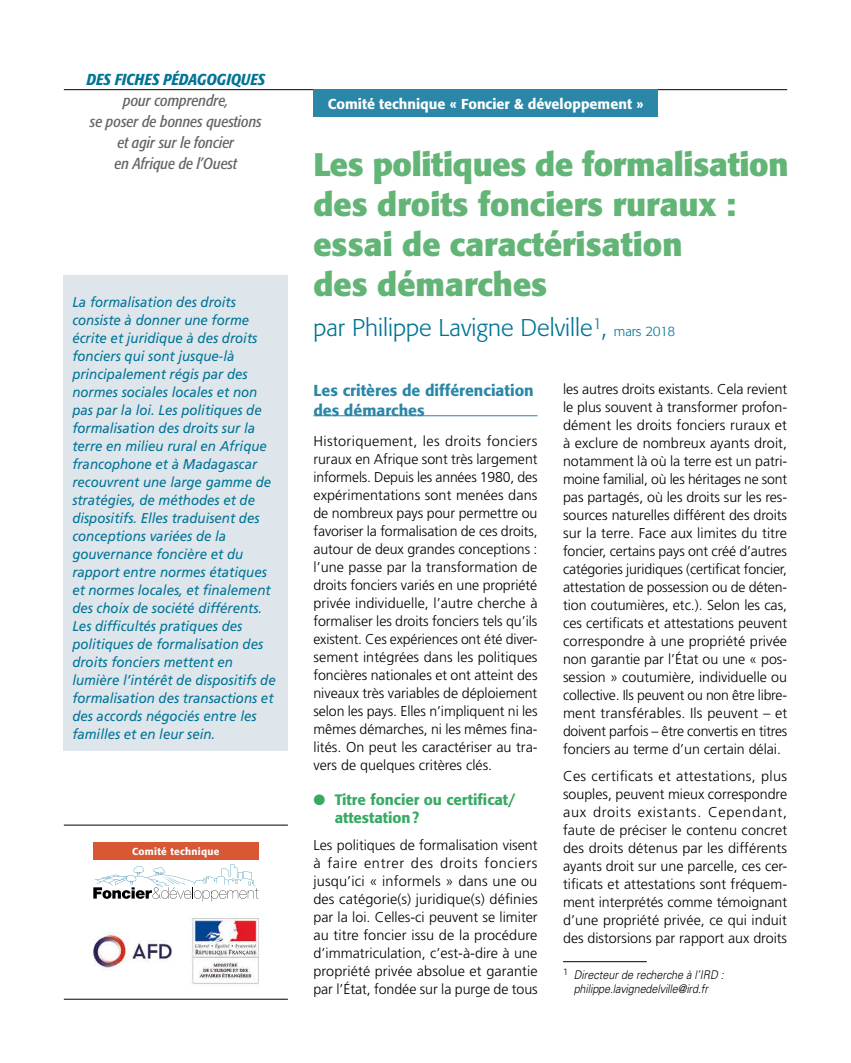
<style>
.page{position:relative;width:851px;height:1063px;background:#fff}
.page>*{position:absolute;margin:0;border:0;box-sizing:border-box;transform-origin:0 0}
.t1{font:700 32.25px/39.8px "Formata";color:#62b576}
.t2{font:300 24px "Formata";color:#007496}
.t3{font:italic condensed 15.75px/21px "Formata";color:#646567;text-align:center}
.t4{font:500 15.75px/19.5px "Formata";color:#2b87a7}
.t5{font:italic 500 condensed 15.75px "Formata";color:#007496}
.t6{font:500 15px/18px "Formata";color:#38a962}
.t7{font:300 14.25px/18px "Frutiger LT Std";color:#000;text-align:justify}
.t8{font:italic 14.25px/18px "Frutiger LT Std";color:#007496;scale:.93 1}
.t9{font:500 14.25px "Formata";color:#fff}
.t10{font:italic 300 12px/14.4px "Univers LT Std";letter-spacing:-.01em;color:#000;text-align:center;scale:.9 1}
.t11{font:500 10.05px "Formata";letter-spacing:.03em;color:#fff}
.s1{font-size:13.5px}
</style>
<div class="page">
<hr style="left:313px;top:416px;width:224px;height:1px;background:#2b87a7">
<div style="left:64px;top:275px;width:224px;height:475px;background:#dee6ec"></div>
<hr style="left:64px;top:89px;width:723px;height:1px;background:#000">
<div style="left:313px;top:90px;width:345px;height:27px;background:#2b87a7"></div>
<hr style="left:563px;top:961px;width:83px;height:1px;background:#000">
<hr style="left:64px;top:999px;width:224px;height:1px;background:#000">
<hr style="left:64px;top:825px;width:224px;height:1px;background:#000">
<svg style="left:93px;top:865px;width:165px;height:36px"></svg>
<div style="left:93px;top:843px;width:165px;height:17px;background:#d85834"></div>
<img style="left:90px;top:934px;width:83px;height:37px">
<img style="left:192px;top:914px;width:69px;height:70px">
<p class="t5" style="left:87px;top:70px;width:180px">DES FICHES PÉDAGOGIQUES</p>
<p class="t3" style="left:90px;top:90px;width:173px">pour comprendre,<br>se poser de bonnes questions et agir sur le foncier<br>en Afrique de l’Ouest</p>
<p class="t8" style="left:72px;top:293px;width:220px">La formalisation des droits consiste à donner une forme écrite et juridique à des droits fonciers qui sont jusque-là principalement régis par des normes sociales locales et non pas par la loi. Les politiques de formalisation des droits sur la terre en milieu rural en Afrique francophone et à Madagascar recouvrent une large gamme de stratégies, de méthodes et de dispositifs. Elles traduisent des conceptions variées de la gouvernance foncière et du rapport entre normes étatiques et normes locales, et finalement des choix de société différents.<br>Les difficultés pratiques des politiques de formalisation des droits fonciers mettent en lumière l’intérêt de dispositifs de formalisation des transactions et des accords négociés entre les familles et en leur sein.</p>
<p class="t11" style="left:132px;top:845px;width:89px">Comité technique</p>
<p class="t9" style="left:328px;top:95px;width:317px">Comité technique « Foncier &amp; développement »</p>
<h1 class="t1" style="left:313px;top:145px;width:476px">Les politiques de formalisation des droits fonciers ruraux : essai de caractérisation<br>des démarches</h1>
<h2 class="t2" style="left:313px;top:314px;width:363px">par Philippe Lavigne Delville<sup>1</sup>, <span class="s1">mars 2018</span></h2>
<p class="t4" style="left:313px;top:381px;width:222px">Les critères de différenciation des démarches</p>
<p class="t7" style="left:313px;top:433px;width:226px">Historiquement, les droits fonciers ruraux en Afrique sont très largement informels. Depuis les années 1980, des expérimentations sont menées dans de nombreux pays pour permettre ou favoriser la formalisation de ces droits, autour de deux grandes conceptions : l’une passe par la transformation de droits fonciers variés en une propriété privée individuelle, l’autre cherche à formaliser les droits fonciers tels qu’ils existent. Ces expériences ont été diver&shy;sement intégrées dans les politiques foncières nationales et ont atteint des niveaux très variables de déploiement selon les pays. Elles n’impliquent ni les mêmes démarches, ni les mêmes fina&shy;lités. On peut les caractériser au tra&shy;vers de quelques critères clés.</p>
<p class="t6" style="left:334px;top:791px;width:182px;text-indent:-21px">● Titre foncier ou certificat/ attestation?</p>
<p class="t7" style="left:313px;top:836px;width:226px">Les politiques de formalisation visent à faire entrer des droits fonciers jusqu’ici « informels » dans une ou des catégorie(s) juridique(s) définies par la loi. Celles-ci peuvent se limiter au titre foncier issu de la procédure d’immatriculation, c’est-à-dire à une propriété privée absolue et garantie par l’État, fondée sur la purge de tous</p>
<p class="t7" style="left:563px;top:381px;width:226px">les autres droits existants. Cela revient le plus souvent à transformer profon&shy;dément les droits fonciers ruraux et à exclure de nombreux ayants droit, notamment là où la terre est un patri&shy;moine familial, où les héritages ne sont pas partagés, où les droits sur les res&shy;sources naturelles différent des droits sur la terre. Face aux limites du titre foncier, certains pays ont créé d’autres catégories juridiques (certificat foncier, attestation de possession ou de déten&shy;tion coutumières, etc.). Selon les cas, ces certificats et attestations peuvent correspondre à une propriété privée non garantie par l’État ou une « pos&shy;session » coutumière, individuelle ou collective. Ils peuvent ou non être libre&shy;ment transférables. Ils peuvent – et doivent parfois – être convertis en titres fonciers au terme d’un certain délai.</p>
<p class="t7" style="left:563px;top:767px;width:225px">Ces certificats et attestations, plus souples, peuvent mieux correspondre aux droits existants. Cependant, faute de préciser le contenu concret des droits détenus par les différents ayants droit sur une parcelle, ces cer&shy;tificats et attestations sont fréquem&shy;ment interprétés comme témoignant d’une propriété privée, ce qui induit des distorsions par rapport aux droits</p>
<p class="t10" style="left:563px;top:968px;width:180px"><sup>1</sup> Directeur de recherche à l’IRD : philippe.lavignedelville@ird.fr</p>
</div>
